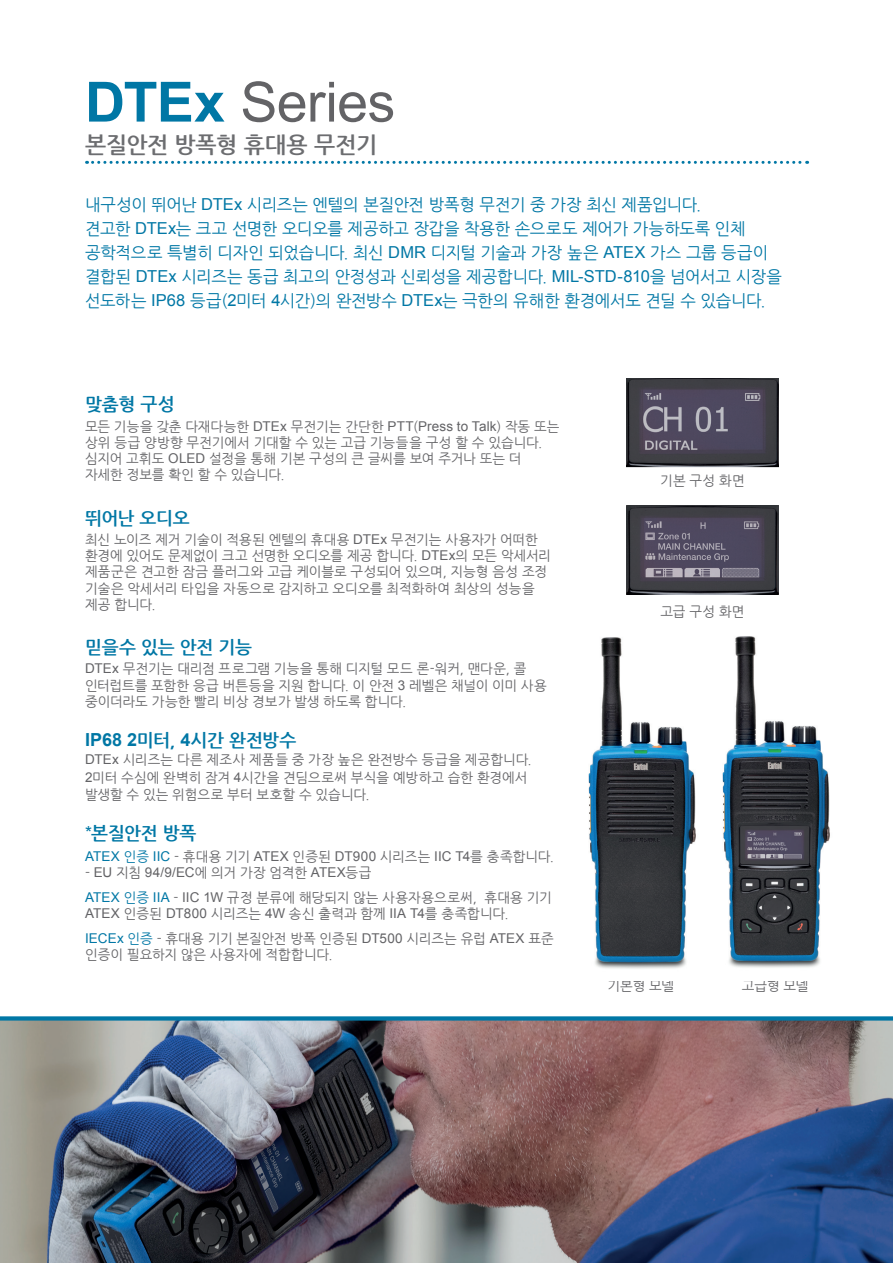
<style>
.page{position:relative;width:893px;height:1263px;background:#fff}
.page>*{position:absolute;margin:0;border:0;box-sizing:border-box;transform-origin:0 0}
.t1{font:55.5px "Arial";letter-spacing:-.01em;color:#636366}
.Rule_below{font:700 22.5px "Nanum Gothic";letter-spacing:-.015em;color:#6c6d70}
.Headline_1{font:700 18px "Nanum Gothic";letter-spacing:-.015em;color:#0077a5}
.Quote_Text{font:16.5px/24px "Nanum Gothic";letter-spacing:-.015em;color:#0077a5}
.body{font:13.5px/16.2px "Nanum Gothic";color:#636366}
.s1{font-weight:700;color:#0077a5}
.s2{font-family:"Arial"}
.s3{font-family:"Arial";font-weight:400}
.s4{font-family:"Arial";color:#0077a5}
.s5{color:#0077a5}
</style>
<div class="page">
<img style="left:0;top:1020px;width:893px;height:243px">
<svg style="left:0;top:1016px;width:893px;height:4px;background:#1682ac"></svg>
<svg style="left:87px;top:161px;width:721px;height:3px"></svg>
<img style="left:722px;top:636px;width:108px;height:332px">
<img style="left:588px;top:637px;width:108px;height:332px">
<img style="left:627px;top:505px;width:151px;height:90px">
<img style="left:627px;top:378px;width:151px;height:90px">
<p class="t1" style="left:85px;top:66px;width:312px"><span class="s1">DTEx</span> Series</p>
<p class="Rule_below" style="left:85px;top:134px;width:294px">본질안전 방폭형 휴대용 무전기</p>
<p class="Quote_Text" style="left:85px;top:193px;width:698px">내구성이 뛰어난 <span class="s2">DTEx</span> 시리즈는 엔텔의 본질안전 방폭형 무전기 중 가장 최신 제품입니다.<br>견고한 <span class="s2">DTEx</span>는 크고 선명한 오디오를 제공하고 장갑을 착용한 손으로도 제어가 가능하도록 인체 공학적으로 특별히 디자인 되었습니다. 최신 <span class="s2">DMR</span> 디지털 기술과 가장 높은 <span class="s2">ATEX</span> 가스 그룹 등급이 결합된 <span class="s2">DTEx</span> 시리즈는 동급 최고의 안정성과 신뢰성을 제공합니다. <span class="s2">MIL-STD-810</span>을 넘어서고 시장을 선도하는 <span class="s2">IP68</span> 등급(<span class="s2">2</span>미터 <span class="s2">4</span>시간)의 완전방수 <span class="s2">DTEx</span>는 극한의 유해한 환경에서도 견딜 수 있습니다.</p>
<p class="Headline_1" style="left:85px;top:396px;width:91px">맞춤형 구성</p>
<p class="body" style="left:85px;top:419px;width:476px">모든 기능을 갖춘 다재다능한 <span class="s2">DTEx</span> 무전기는 간단한 <span class="s2">PTT</span>(<span class="s2">Press to Talk</span>) 작동 또는 상위 등급 양방향 무전기에서 기대할 수 있는 고급 기능들을 구성 할 수 있습니다. 심지어 고휘도 <span class="s2">OLED</span> 설정을 통해 기본 구성의 큰 글씨를 보여 주거나 또는 더 자세한 정보를 확인 할 수 있습니다.</p>
<p class="Headline_1" style="left:85px;top:509px;width:106px">뛰어난 오디오</p>
<p class="body" style="left:85px;top:532px;width:467px">최신 노이즈 제거 기술이 적용된 엔텔의 휴대용 <span class="s2">DTEx</span> 무전기는 사용자가 어떠한 환경에 있어도 문제없이 크고 선명한 오디오를 제공 합니다. <span class="s2">DTEx</span>의 모든 악세서리 제품군은 견고한 잠금 플러그와 고급 케이블로 구성되어 있으며, 지능형 음성 조정 기술은 악세서리 타입을 자동으로 감지하고 오디오를 최적화하여 최상의 성능을 제공 합니다.</p>
<p class="Headline_1" style="left:85px;top:638px;width:169px">믿을수 있는 안전 기능</p>
<p class="body" style="left:85px;top:661px;width:463px"><span class="s2">DTEx</span> 무전기는 대리점 프로그램 기능을 통해 디지털 모드 론-워커, 맨다운, 콜 인터럽트를 포함한 응급 버튼등을 지원 합니다. 이 안전 <span class="s2">3</span> 레벨은 채널이 이미 사용 중이더라도 가능한 빨리 비상 경보가 발생 하도록 합니다.</p>
<p class="Headline_1" style="left:85px;top:731px;width:213px"><span class="s2">IP68 2</span>미터, <span class="s2">4</span>시간 완전방수</p>
<p class="body" style="left:85px;top:752px;width:448px"><span class="s2">DTEx</span> 시리즈는 다른 제조사 제품들 중 가장 높은 완전방수 등급을 제공합니다.</p>
<p class="body" style="left:85px;top:770px;width:444px"><span class="s2">2</span>미터 수심에 완벽히 잠겨 <span class="s2">4</span>시간을 견딤으로써 부식을 예방하고 습한 환경에서 발생할 수 있는 위험으로 부터 보호할 수 있습니다.</p>
<p class="Headline_1" style="left:85px;top:824px;width:113px"><span class="s3">*</span>본질안전 방폭</p>
<p class="body" style="left:85px;top:849px;width:470px"><span class="s4">ATEX</span> <span class="s5">인증</span> <span class="s4">IIC</span> - 휴대용 기기 <span class="s2">ATEX</span> 인증된 <span class="s2">DT900</span> 시리즈는 <span class="s2">IIC T4</span>를 충족합니다.</p>
<p class="body" style="left:85px;top:865px;width:288px">- <span class="s2">EU</span> 지침 <span class="s2">94/9/EC</span>에 의거 가장 엄격한 <span class="s2">ATEX</span>등급</p>
<p class="body" style="left:85px;top:890px;width:468px"><span class="s4">ATEX</span> <span class="s5">인증</span> <span class="s4">IIA</span> - <span class="s2">IIC 1W</span> 규정 분류에 해당되지 않는 사용자용으로써, 휴대용 기기<br><span class="s2">ATEX</span> 인증된 <span class="s2">DT800</span> 시리즈는 <span class="s2">4W</span> 송신 출력과 함께 <span class="s2">IIA T4</span>를 충족합니다.</p>
<p class="body" style="left:85px;top:931px;width:470px"><span class="s4">IECEx</span> <span class="s5">인증</span> - 휴대용 기기 본질안전 방폭 인증된 <span class="s2">DT500</span> 시리즈는 유럽 <span class="s2">ATEX</span> 표준 인증이 필요하지 않은 사용자에 적합합니다.</p>
<p class="body" style="left:660px;top:473px;width:86px">기본 구성 화면</p>
<p class="body" style="left:660px;top:604px;width:86px">고급 구성 화면</p>
<p class="body" style="left:608px;top:978px;width:68px">기본형 모델</p>
<p class="body" style="left:742px;top:978px;width:68px">고급형 모델</p>
</div>
